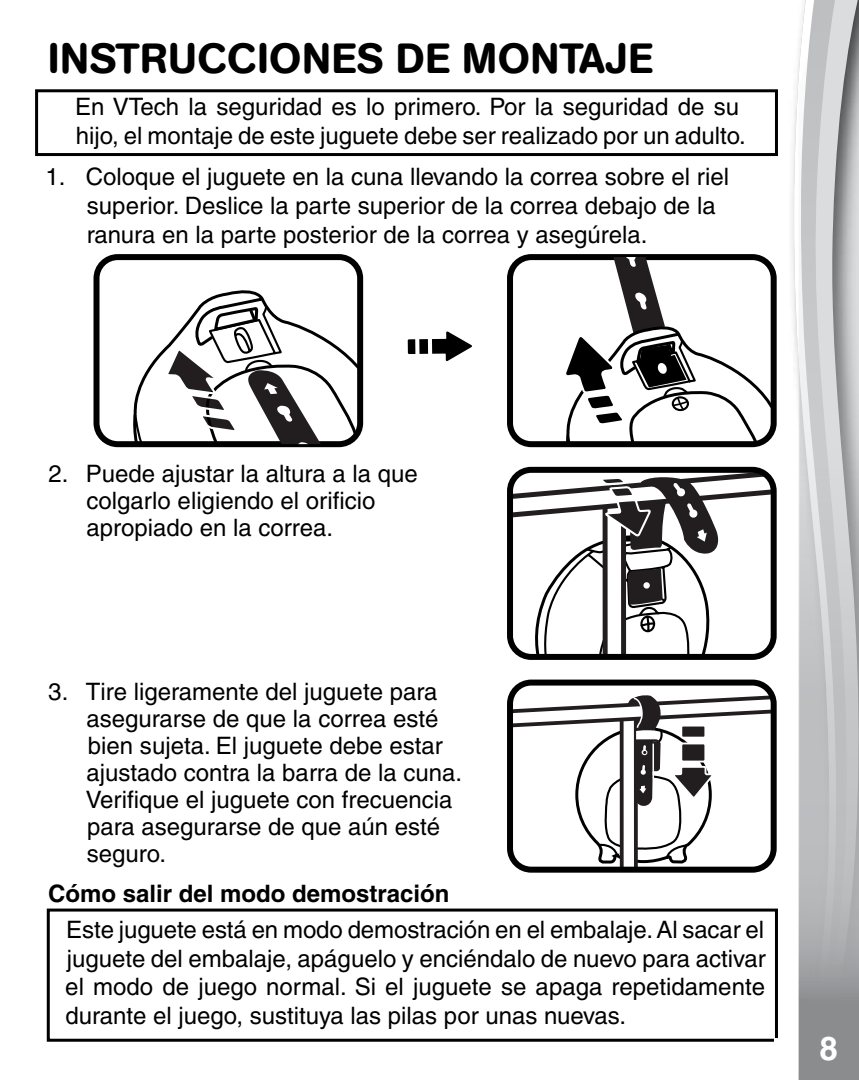
<style>
.page{position:relative;width:859px;height:1080px;background:#fff}
.page>*{position:absolute;margin:0;border:0;box-sizing:border-box;transform-origin:0 0}
.t1{font:500 42px "AG Book Rounded";letter-spacing:.02em;color:#000}
.t2{font:700 33px "Helvetica";color:#fff}
.t3{font:500 24px/27px "Helvetica";color:#000}
.t4{font:700 24px "Helvetica";color:#000}
</style>
<div class="page">
<svg style="left:514px;top:687px;width:256px;height:179px"></svg>
<svg style="left:514px;top:474px;width:256px;height:179px"></svg>
<div style="left:35px;top:89px;width:743px;height:67px;border:3px solid #000"></div>
<div style="left:47px;top:909px;width:731px;height:133px;border:3px solid #000"></div>
<svg style="left:407px;top:331px;width:65px;height:30px"></svg>
<svg style="left:415px;top:338px;width:4px;height:17px"></svg>
<hr style="left:428px;top:338px;width:4px;height:17px;background:#fff;border-radius:2px">
<div style="left:507px;top:467px;width:270px;height:193px;border:6px solid #000;border-radius:21px"></div>
<div style="left:507px;top:680px;width:270px;height:193px;border:6px solid #000;border-radius:21px"></div>
<div style="left:93px;top:254px;width:270px;height:193px;border:6px solid #000;border-radius:21px"></div>
<svg style="left:131px;top:286px;width:228px;height:158px"></svg>
<div style="left:507px;top:254px;width:270px;height:193px;border:6px solid #000;border-radius:21px"></div>
<svg style="left:564px;top:257px;width:209px;height:187px"></svg>
<svg style="left:793px;top:55px;width:6px;height:1025px"></svg>
<svg style="left:799px;top:0;width:60px;height:1080px;background:#bdbec0"></svg>
<div style="left:774px;top:1038px;width:24px;height:42px;background:#fff"></div>
<h1 class="t1" style="left:48px;top:34px;width:606px">INSTRUCCIONES DE MONTAJE</h1>
<p class="t3" style="left:75px;top:92px;width:672px;line-height:28.8px">En VTech la seguridad es lo primero. Por la seguridad de su hijo, el montaje de este juguete debe ser realizado por un adulto.</p>
<p class="t3" style="left:87px;top:162px;width:644px;line-height:28.8px;text-indent:-41px">1. Coloque el juguete en la cuna llevando la correa sobre el riel superior. Deslice la parte superior de la correa debajo de la ranura en la parte posterior de la correa y asegúrela.</p>
<p class="t3" style="left:86px;top:460px;width:333px;text-indent:-38px">2. Puede ajustar la altura a la que colgarlo eligiendo el orificio apropiado en la correa.</p>
<p class="t3" style="left:86px;top:678px;width:378px;text-indent:-38px">3. Tire ligeramente del juguete para asegurarse de que la correa esté bien sujeta. El juguete debe estar ajustado contra la barra de la cuna.<br>Verifique el juguete con frecuencia para asegurarse de que aún esté seguro.</p>
<p class="t4" style="left:48px;top:879px;width:403px">Cómo salir del modo demostración</p>
<p class="t3" style="left:65px;top:915px;width:702px;line-height:28.8px;text-align:justify">Este juguete está en modo demostración en el embalaje. Al sacar el juguete del embalaje, apáguelo y enciéndalo de nuevo para activar el modo de juego normal. Si el juguete se apaga repetidamente durante el juego, sustituya las pilas por unas nuevas.</p>
<h2 class="t2" style="left:820px;top:1025px;width:25px">8 <sup>8</sup>8</h2>
</div>
